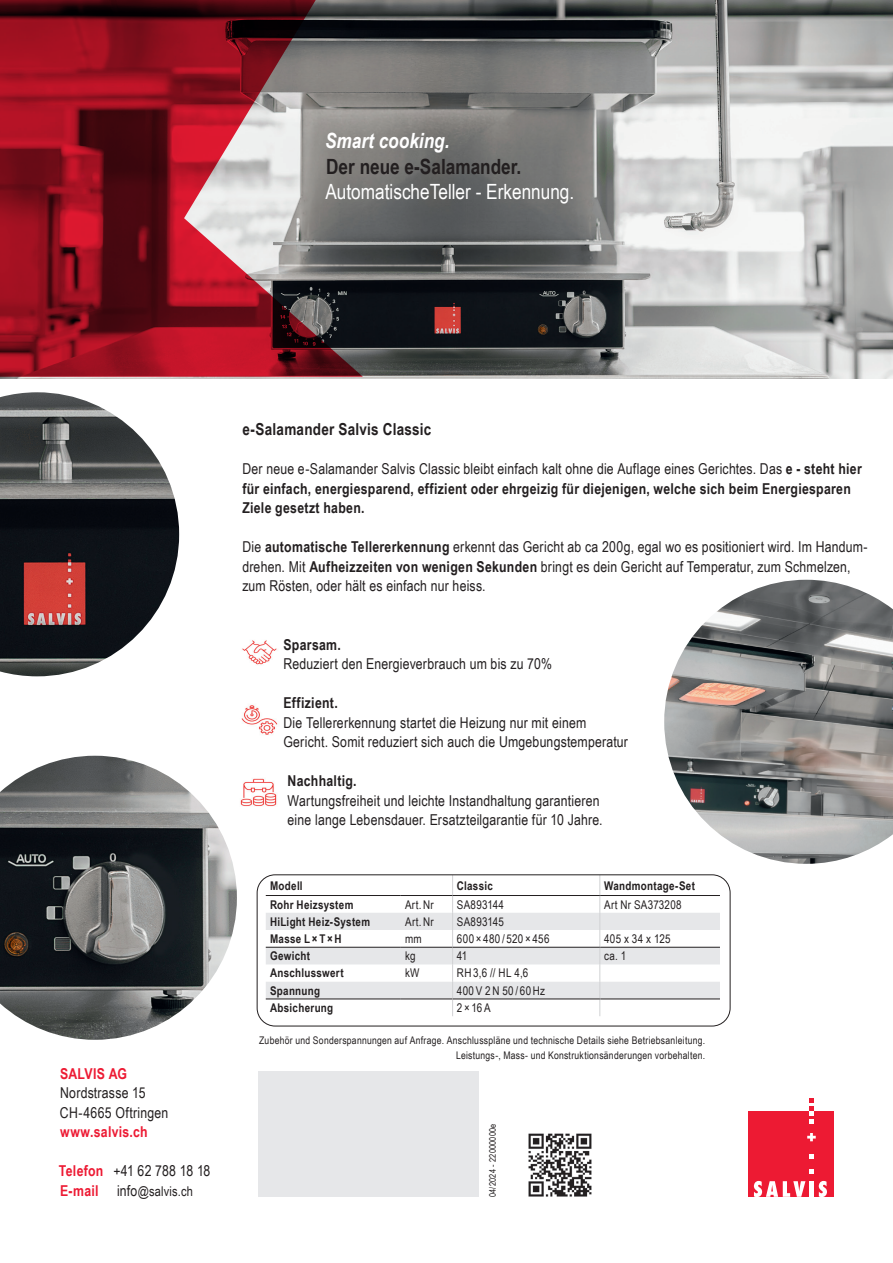
<style>
.page{position:relative;width:893px;height:1263px;background:#fff}
.page>*{position:absolute;margin:0;border:0;box-sizing:border-box;transform-origin:0 0}
.t1{font:21px "Arial Narrow";color:#fff}
.t2{font:700 21px "Arial Narrow";color:#231f20}
.t3{font:italic 700 21px "Arial Narrow";color:#fff}
.t4{font:700 16.5px "Arial Narrow";letter-spacing:.015em;color:#231f20}
.t5{font:15px/19.5px "Arial Narrow";letter-spacing:.01em;color:#231f20}
.t6{font:700 15px/19.5px "Arial Narrow";letter-spacing:.02em;color:#231f20}
.t7{font:700 15px "Arial Narrow";letter-spacing:.02em;color:#ed1a33}
.t8{font:15px "Arial Narrow";letter-spacing:-.01em;color:#231f20}
.t9{font:13.5px "Arial Narrow";letter-spacing:.015em;color:#231f20}
.t10{font:700 12px "Arial Narrow";letter-spacing:.025em;color:#231f20}
.t11{font:12px "Arial Narrow";letter-spacing:.025em;color:#231f20}
.t12{font:10.5px/15px "Arial Narrow";letter-spacing:.025em;color:#231f20;text-align:right}
.t13{font:9px "Arial Narrow";letter-spacing:.02em;color:#231f20}
.s1{font-weight:700;color:#ed1a33}
.s2{font-weight:700;font-size:15px;color:#ed1a33}
.s3{font-size:15px}
.s4{font-weight:400}
.s5{font-weight:700}
</style>
<div class="page">
<img style="left:0;top:0;width:893px;height:379px">
<svg style="left:0;top:0;width:363px;height:377px"></svg>
<div style="left:258px;top:1071px;width:221px;height:126px;background:#e6e7e9"></div>
<div style="left:748px;top:1111px;width:85px;height:85px;background:#ed1a33"></div>
<svg style="left:807px;top:1133px;width:9px;height:8px"></svg>
<svg style="left:809px;top:1154px;width:5px;height:4px"></svg>
<svg style="left:809px;top:1169px;width:5px;height:4px"></svg>
<svg style="left:809px;top:1098px;width:5px;height:26px"></svg>
<svg style="left:754px;top:1181px;width:51px;height:16px"></svg>
<div style="left:809px;top:1181px;width:5px;height:16px;background:#fff"></div>
<svg style="left:819px;top:1181px;width:8px;height:16px"></svg>
<img style="left:0;top:392px;width:179px;height:284px">
<img style="left:0;top:756px;width:237px;height:284px">
<img style="left:664px;top:580px;width:229px;height:284px">
<img style="left:528px;top:1133px;width:64px;height:64px">
<svg style="left:266px;top:875px;width:454px;height:141px"></svg>
<hr style="left:453px;top:895px;width:147px;height:1px;background:#231f20">
<hr style="left:453px;top:947px;width:147px;height:1px;background:#231f20">
<hr style="left:453px;top:999px;width:147px;height:1px;background:#231f20">
<div style="left:257px;top:874px;width:473px;height:152px;border:1px solid #231f20;border-radius:18px"></div>
<img style="left:234px;top:627px;width:51px;height:51px;border-radius:26px">
<img style="left:235px;top:688px;width:51px;height:51px;border-radius:26px">
<img style="left:233px;top:768px;width:51px;height:51px;border-radius:26px">
<h1 class="t3" style="left:325px;top:125px;width:126px">Smart cooking.</h1>
<h1 class="t2" style="left:326px;top:151px;width:197px">Der neue e-Salamander.</h1>
<h1 class="t1" style="left:325px;top:177px;width:250px">AutomatischeTeller - Erkennung.</h1>
<p class="t7" style="left:60px;top:1062px;width:68px">SALVIS AG</p>
<p class="t5" style="left:60px;top:1083px;width:110px">Nordstrasse 15<br>CH-4665 Oftringen</p>
<p class="t7" style="left:60px;top:1121px;width:89px">www.salvis.ch</p>
<p class="t8" style="left:59px;top:1160px;width:153px"><span class="s1">Telefon</span> +41 62 788 18 18</p>
<p class="t9" style="left:60px;top:1181px;width:134px"><span class="s2">E-mail</span> <span class="s3">info</span>@salvis.ch</p>
<p class="t4" style="left:242px;top:417px;width:191px">e-Salamander Salvis Classic</p>
<p class="t6" style="left:242px;top:458px;width:621px"><span class="s4">Der neue e-Salamander Salvis Classic bleibt einfach kalt ohne die Auflage eines Gerichtes. Das</span> e - steht hier für einfach, energiesparend, effizient oder ehrgeizig für diejenigen, welche sich beim Energiesparen<br>Ziele gesetzt haben.</p>
<p class="t5" style="left:242px;top:537px;width:627px">Die <span class="s5">automatische Tellererkennung</span> erkennt das Gericht ab ca 200g, egal wo es positioniert wird. Im Handum&shy;drehen. Mit <span class="s5">Aufheizzeiten von wenigen Sekunden</span> bringt es dein Gericht auf Temperatur, zum Schmelzen, zum Rösten, oder hält es einfach nur heiss.</p>
<p class="t6" style="left:284px;top:634px;width:59px">Sparsam.</p>
<p class="t5" style="left:284px;top:654px;width:270px">Reduziert den Energieverbrauch um bis zu 70%</p>
<p class="t6" style="left:283px;top:692px;width:56px">Effizient.</p>
<p class="t5" style="left:283px;top:712px;width:346px">Die Tellererkennung startet die Heizung nur mit einem<br>Gericht. Somit reduziert sich auch die Umgebungstemperatur</p>
<p class="t6" style="left:288px;top:770px;width:71px">Nachhaltig.</p>
<p class="t5" style="left:288px;top:790px;width:316px">Wartungsfreiheit und leichte Instandhaltung garantieren eine lange Lebensdauer. Ersatzteilgarantie für 10 Jahre.</p>
<p class="t10" style="left:270px;top:877px;width:34px">Modell</p>
<p class="t10" style="left:457px;top:877px;width:38px">Classic</p>
<p class="t10" style="left:604px;top:877px;width:92px">Wandmontage-Set</p>
<p class="t10" style="left:270px;top:895px;width:85px">Rohr Heizsystem</p>
<p class="t11" style="left:405px;top:895px;width:30px">Art.Nr</p>
<p class="t11" style="left:457px;top:895px;width:49px">SA893144</p>
<p class="t11" style="left:604px;top:895px;width:79px">Art Nr SA373208</p>
<p class="t10" style="left:270px;top:912px;width:102px">HiLight Heiz-System</p>
<p class="t11" style="left:405px;top:913px;width:30px">Art.Nr</p>
<p class="t11" style="left:457px;top:913px;width:49px">SA893145</p>
<p class="t10" style="left:270px;top:930px;width:73px">Masse L×T×H</p>
<p class="t11" style="left:405px;top:930px;width:18px">mm</p>
<p class="t11" style="left:457px;top:930px;width:94px">600×480/520×456</p>
<p class="t11" style="left:604px;top:930px;width:68px">405 x 34 x 125</p>
<p class="t10" style="left:270px;top:947px;width:42px">Gewicht</p>
<p class="t11" style="left:405px;top:947px;width:12px">kg</p>
<p class="t11" style="left:457px;top:947px;width:12px">41</p>
<p class="t11" style="left:604px;top:947px;width:24px">ca. 1</p>
<p class="t10" style="left:270px;top:964px;width:75px">Anschlusswert</p>
<p class="t11" style="left:405px;top:964px;width:16px">kW</p>
<p class="t11" style="left:457px;top:964px;width:73px">RH3,6 // HL 4,6</p>
<p class="t10" style="left:270px;top:981px;width:52px">Spannung</p>
<p class="t11" style="left:457px;top:982px;width:90px">400V 2N 50/60Hz</p>
<p class="t10" style="left:270px;top:999px;width:65px">Absicherung</p>
<p class="t11" style="left:457px;top:999px;width:35px">2×16A</p>
<p class="t12" style="left:259px;top:1032px;width:448px">Zubehör und Sonderspannungen auf Anfrage. Anschlusspläne und technische Details siehe Betriebsanleitung.<br>Leistungs-, Mass- und Konstruktionsänderungen vorbehalten.</p>
<p class="t13" style="left:486px;top:1197px;width:75px;rotate:-90deg">04/2024 - 22000000e</p>
</div>
